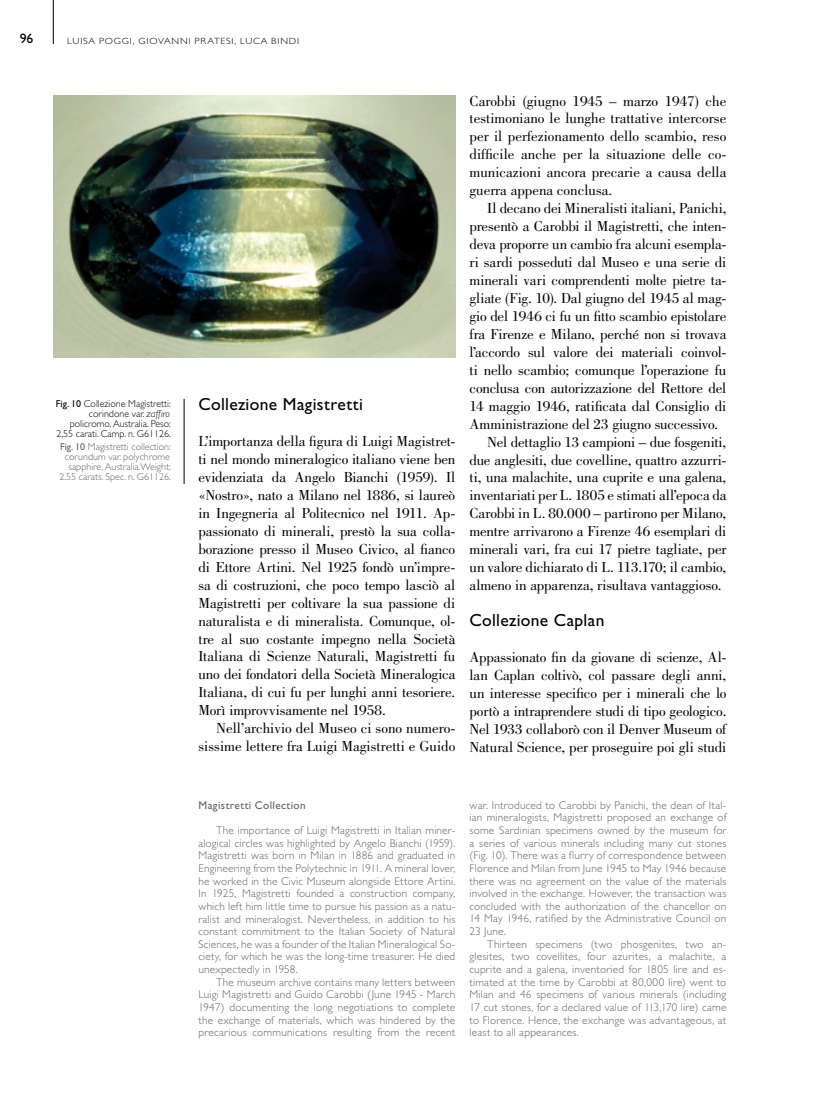
<style>
.page{position:relative;width:815px;height:1099px;background:#fff}
.page>*{position:absolute;margin:0;border:0;box-sizing:border-box;transform-origin:0 0}
.t1{font:17.5px "Gill Sans Std";letter-spacing:.015em;color:#000}
.t2{font:15px/18px "Bodoni Std";letter-spacing:-.005em;color:#000;text-align:justify}
.t3{font:13.75px "Gill Sans Std";color:#000}
.t4{font:300 11.25px/12.6px "Gill Sans Std";letter-spacing:.02em;color:#636466;text-align:justify}
.t5{font:11.25px "Gill Sans Std";letter-spacing:.035em;color:#636466}
.t6{font:300 10px/10px "Gill Sans Std";color:#636466;text-align:right}
.t7{font:300 10px/10px "Gill Sans Std";color:#000;text-align:right}
.t8{font:300 9px "Gill Sans Std";letter-spacing:.08em;color:#000;scale:1.11 1}
.s1{font-weight:400}
.s2{font-style:italic}
</style>
<div class="page">
<hr style="left:53px;top:0;width:1px;height:44px;background:#000">
<hr style="left:184px;top:399px;width:1px;height:85px;background:#000">
<img style="left:53px;top:95px;width:402px;height:262px">
<p class="t3" style="left:20px;top:31px;width:15px">96</p>
<p class="t8" style="left:67px;top:36px;width:210px">Luisa Poggi, Giovanni Pratesi, Luca Bindi</p>
<p class="t7" style="left:56px;top:398px;width:116px"><span class="s1">Fig. 10</span> Collezione Magistretti: corindone var. <span class="s2">zaffiro </span>policromo, Australia. Peso:<br>2,55 carati. Camp. n. G61126.</p>
<p class="t6" style="left:59px;top:442px;width:113px"><span class="s1">Fig. 10</span> Magistretti collection: corundum var. polychrome sapphire, Australia.Weight:<br>2.55 carats. Spec. n. G61126.</p>
<p class="t1" style="left:198px;top:394px;width:166px">Collezione Magistretti</p>
<p class="t2" style="left:198px;top:432px;width:258px">L’importanza della figura di Luigi Magistret&shy;ti nel mondo mineralogico italiano viene ben evidenziata da Angelo Bianchi (1959). Il «Nostro», nato a Milano nel 1886, si laureò in Ingegneria al Politecnico nel 1911. Ap&shy;passionato di minerali, prestò la sua colla&shy;borazione presso il Museo Civico, al fianco di Ettore Artini. Nel 1925 fondò un’impre&shy;sa di costruzioni, che poco tempo lasciò al Magistretti per coltivare la sua passione di naturalista e di mineralista. Comunque, ol&shy;tre al suo costante impegno nella Società Italiana di Scienze Naturali, Magistretti fu uno dei fondatori della Società Mineralogica Italiana, di cui fu per lunghi anni tesoriere.<br>Morì improvvisamente nel 1958.</p>
<p class="t2" style="left:198px;top:719px;width:258px;text-align:right">Nell’archivio del Museo ci sono numero&shy;sissime lettere fra Luigi Magistretti e Guido</p>
<p class="t2" style="left:469px;top:92px;width:258px">Carobbi (giugno 1945 – marzo 1947) che testimoniano le lunghe trattative intercorse per il perfezionamento dello scambio, reso difficile anche per la situazione delle co&shy;municazioni ancora precarie a causa della guerra appena conclusa.</p>
<p class="t2" style="left:487px;top:199px;width:241px">Il decano dei Mineralisti italiani, Panichi,</p>
<p class="t2" style="left:469px;top:217px;width:258px">presentò a Carobbi il Magistretti, che inten-</p>
<p class="t2" style="left:469px;top:235px;width:258px">deva proporre un cambio fra alcuni esempla-</p>
<p class="t2" style="left:469px;top:253px;width:258px">ri sardi posseduti dal Museo e una serie di</p>
<p class="t2" style="left:469px;top:271px;width:258px">minerali vari comprendenti molte pietre ta-</p>
<p class="t2" style="left:469px;top:289px;width:258px">gliate (Fig. 10). Dal giugno del 1945 al mag-</p>
<p class="t2" style="left:469px;top:307px;width:258px">gio del 1946 ci fu un fitto scambio epistolare</p>
<p class="t2" style="left:469px;top:325px;width:258px">fra Firenze e Milano, perché non si trovava</p>
<p class="t2" style="left:469px;top:343px;width:258px">l’accordo sul valore dei materiali coinvol-</p>
<p class="t2" style="left:469px;top:361px;width:258px">ti nello scambio; comunque l’operazione fu</p>
<p class="t2" style="left:469px;top:379px;width:258px">conclusa con autorizzazione del Rettore del</p>
<p class="t2" style="left:469px;top:397px;width:258px">14 maggio 1946, ratificata dal Consiglio di</p>
<p class="t2" style="left:469px;top:415px;width:250px">Amministrazione del 23 giugno successivo.</p>
<p class="t2" style="left:487px;top:433px;width:241px">Nel dettaglio 13 campioni – due fosgeniti,</p>
<p class="t2" style="left:469px;top:451px;width:258px">due anglesiti, due covelline, quattro azzurri-</p>
<p class="t2" style="left:469px;top:468px;width:258px">ti, una malachite, una cuprite e una galena,</p>
<p class="t2" style="left:469px;top:486px;width:258px">inventariati per L. 1805 e stimati all’epoca da</p>
<p class="t2" style="left:469px;top:504px;width:258px">Carobbi in L. 80.000 – partirono per Milano,</p>
<p class="t2" style="left:469px;top:522px;width:258px">mentre arrivarono a Firenze 46 esemplari di</p>
<p class="t2" style="left:469px;top:540px;width:258px">minerali vari, fra cui 17 pietre tagliate, per</p>
<p class="t2" style="left:469px;top:558px;width:258px">un valore dichiarato di L. 113.170; il cambio,</p>
<p class="t2" style="left:469px;top:576px;width:253px">almeno in apparenza, risultava vantaggioso.</p>
<p class="t1" style="left:469px;top:610px;width:137px">Collezione Caplan</p>
<p class="t2" style="left:469px;top:648px;width:258px">Appassionato fin da giovane di scienze, Al&shy;lan Caplan coltivò, col passare degli anni, un interesse specifico per i minerali che lo portò a intraprendere studi di tipo geologico.<br>Nel 1933 collaborò con il Denver Museum of Natural Science, per proseguire poi gli studi</p>
<p class="t5" style="left:198px;top:798px;width:109px">Magistretti Collection</p>
<p class="t4" style="left:198px;top:824px;width:258px;text-indent:18px">The importance of Luigi Magistretti in Italian miner&shy;alogical circles was highlighted by Angelo Bianchi (1959).<br>Magistretti was born in Milan in 1886 and graduated in Engineering from the Polytechnic in 1911. A mineral lover, he worked in the Civic Museum alongside Ettore Artini.<br>I n 1925, Magistretti founded a construction company, which left him little time to pursue his passion as a natu&shy;ralist and mineralogist. Nevertheless, in addition to his constant commitment to the Italian Society of Natural Sciences, he was a founder of the Italian Mineralogical So&shy;ciety, for which he was the long-time treasurer. H e died unexpectedly in 1958.</p>
<p class="t4" style="left:198px;top:975px;width:258px;text-indent:18px">The museum archive contains many letters between Luigi Magistretti and Guido Carobbi (June 1945 - March 1947) documenting the long negotiations to complete the exchange of materials, which was hindered by the precarious communications resulting from the recent</p>
<p class="t4" style="left:469px;top:798px;width:259px">war. I ntroduced to Carobbi by Panichi, the dean of Ital&shy;ian mineralogists, Magistretti proposed an exchange of some Sardinian specimens owned by the museum for a series of various minerals including many cut stones (Fig. 10). There was a flurry of correspondence between Florence and Milan from June 1945 to May 1946 because there was no agreement on the value of the materials involved in the exchange. H owever, the transaction was concluded with the authorization of the chancellor on 14 May 1946, ratified by the Administrative Council on 23 June.</p>
<p class="t4" style="left:469px;top:937px;width:258px;text-indent:18px">Thirteen specimens (two phosgenites, two an&shy;glesites, two covellites, four azurites, a malachite, a cuprite and a galena, inventoried for 1805 lire and es&shy;timated at the time by Carobbi at 80,000 lire) went to Milan and 46 specimens of various minerals (including 17 cut stones, for a declared value of 113,170 lire) came to Florence. H ence, the exchange was advantageous, at least to all appearances.</p>
</div>
